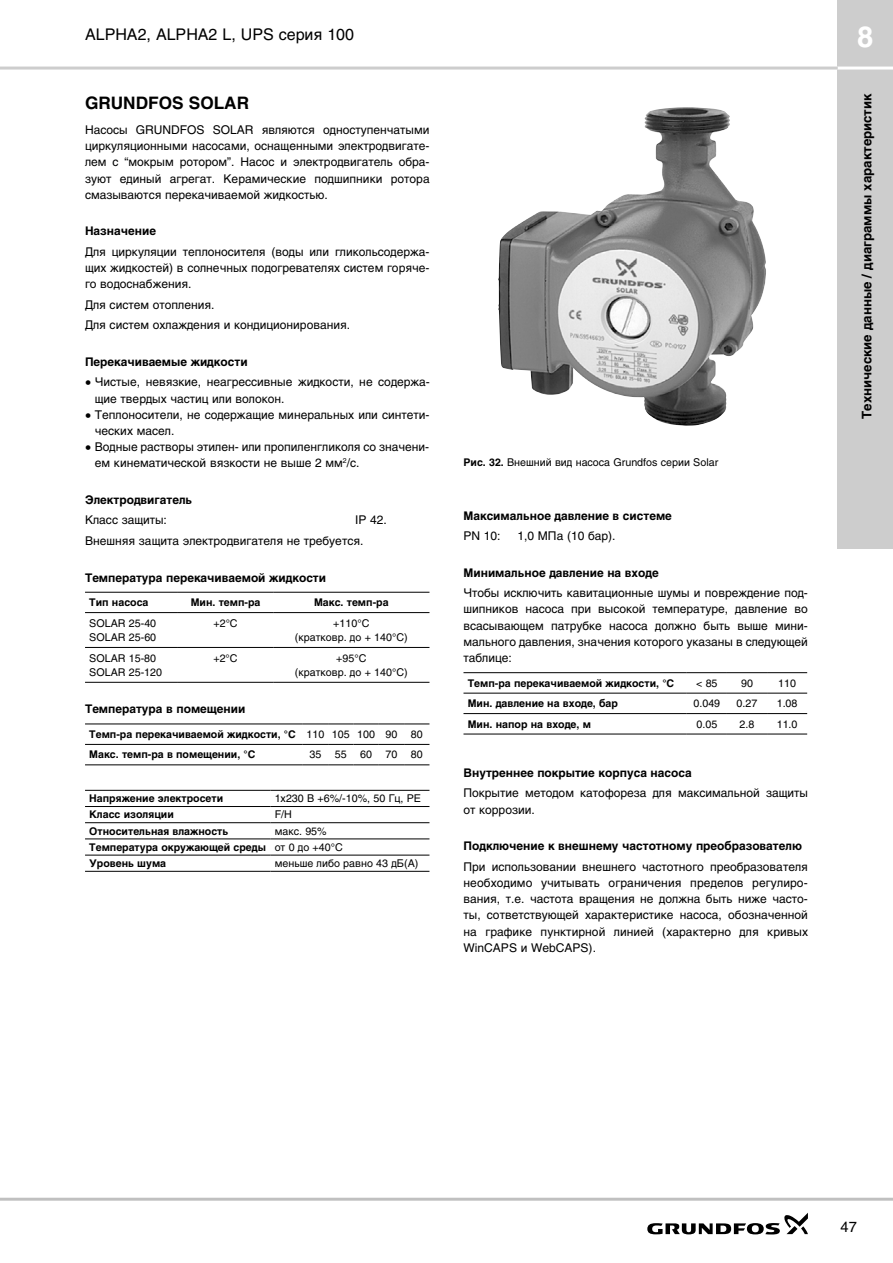
<style>
.page{position:relative;width:893px;height:1263px;background:#fff}
.page>*{position:absolute;margin:0;border:0;box-sizing:border-box;transform-origin:0 0}
.t1{font:700 33px "Helvetica C";color:#fff}
.t2{font:700 19.5px "Helvetica C";color:#000}
.t3{font:18px "Helvetica C";color:#000}
.t4{font:16.5px "Helvetica C";color:#000}
.t5{font:700 15px "Helvetica C";color:#000}
.t6{font:13.5px/16.2px "Helvetica C";color:#000}
.t7{font:700 13.5px "Helvetica C";color:#000}
.t8{font:700 12px/16.2px "Helvetica C";color:#000}
.t9{font:12px/14.4px "Helvetica C";color:#000}
.s1{font-family:"Tahoma"}
.s2{font-weight:400}
.s3{font-weight:700}
</style>
<div class="page">
<div style="left:838px;top:0;width:55px;height:549px;background:#cdcdcd"></div>
<hr style="left:0;top:67px;width:893px;height:3px;background:#fff">
<hr style="left:0;top:1198px;width:893px;height:3px;background:#000">
<hr style="left:0;top:67px;width:838px;height:3px;background:#cdcdcd">
<svg style="left:647px;top:1213px;width:161px;height:21px"></svg>
<hr style="left:85px;top:592px;width:93px;height:1px;background:#000">
<hr style="left:178px;top:592px;width:95px;height:1px;background:#000">
<hr style="left:273px;top:592px;width:156px;height:1px;background:#000">
<hr style="left:85px;top:612px;width:93px;height:1px;background:#000">
<hr style="left:178px;top:612px;width:95px;height:1px;background:#000">
<hr style="left:273px;top:612px;width:156px;height:1px;background:#000">
<hr style="left:85px;top:647px;width:93px;height:1px;background:#000">
<hr style="left:178px;top:647px;width:95px;height:1px;background:#000">
<hr style="left:273px;top:647px;width:156px;height:1px;background:#000">
<hr style="left:85px;top:682px;width:93px;height:1px;background:#000">
<hr style="left:178px;top:682px;width:95px;height:1px;background:#000">
<hr style="left:273px;top:682px;width:156px;height:1px;background:#000">
<hr style="left:85px;top:723px;width:218px;height:1px;background:#000">
<svg style="left:303px;top:723px;width:126px;height:1px"></svg>
<hr style="left:85px;top:744px;width:218px;height:1px;background:#000">
<svg style="left:303px;top:744px;width:126px;height:1px"></svg>
<hr style="left:85px;top:764px;width:218px;height:1px;background:#000">
<svg style="left:303px;top:764px;width:126px;height:1px"></svg>
<hr style="left:85px;top:790px;width:185px;height:1px;background:#000">
<hr style="left:270px;top:790px;width:159px;height:1px;background:#000">
<hr style="left:85px;top:806px;width:185px;height:1px;background:#000">
<hr style="left:270px;top:806px;width:159px;height:1px;background:#000">
<hr style="left:85px;top:822px;width:185px;height:1px;background:#000">
<hr style="left:270px;top:822px;width:159px;height:1px;background:#000">
<hr style="left:85px;top:838px;width:185px;height:1px;background:#000">
<hr style="left:270px;top:838px;width:159px;height:1px;background:#000">
<hr style="left:85px;top:855px;width:185px;height:1px;background:#000">
<hr style="left:270px;top:855px;width:159px;height:1px;background:#000">
<hr style="left:85px;top:871px;width:185px;height:1px;background:#000">
<hr style="left:270px;top:871px;width:159px;height:1px;background:#000">
<hr style="left:463px;top:672px;width:224px;height:1px;background:#000">
<hr style="left:687px;top:672px;width:40px;height:1px;background:#000">
<hr style="left:727px;top:672px;width:40px;height:1px;background:#000">
<hr style="left:767px;top:672px;width:40px;height:1px;background:#000">
<hr style="left:463px;top:693px;width:224px;height:1px;background:#000">
<hr style="left:687px;top:693px;width:40px;height:1px;background:#000">
<hr style="left:727px;top:693px;width:40px;height:1px;background:#000">
<hr style="left:767px;top:693px;width:40px;height:1px;background:#000">
<hr style="left:463px;top:713px;width:224px;height:1px;background:#000">
<hr style="left:687px;top:713px;width:40px;height:1px;background:#000">
<hr style="left:727px;top:713px;width:40px;height:1px;background:#000">
<hr style="left:767px;top:713px;width:40px;height:1px;background:#000">
<hr style="left:463px;top:734px;width:224px;height:1px;background:#000">
<hr style="left:687px;top:734px;width:40px;height:1px;background:#000">
<hr style="left:727px;top:734px;width:40px;height:1px;background:#000">
<hr style="left:767px;top:734px;width:40px;height:1px;background:#000">
<img style="left:498px;top:107px;width:268px;height:319px">
<h3 class="t3" style="left:85px;top:26px;width:271px">ALPHA2, ALPHA2 L, UPS серия 100</h3>
<h2 class="t2" style="left:85px;top:94px;width:166px">GRUNDFOS SOLAR</h2>
<p class="t6" style="left:85px;top:122px;width:346px;text-align:justify">Насосы GRUNDFOS SOLAR являются одноступенчатыми циркуляционными насосами, оснащенными электродвигате&shy;лем с “мокрым ротором”. Насос и электродвигатель обра&shy;зуют единый агрегат. Керамические подшипники ротора смазываются перекачиваемой жидкостью.</p>
<p class="t7" style="left:85px;top:225px;width:72px">Назначение</p>
<p class="t6" style="left:85px;top:244px;width:346px;text-align:justify">Для циркуляции теплоносителя (воды или гликольсодержа&shy;щих жидкостей) в солнечных подогревателях систем горяче&shy;го водоснабжения.</p>
<p class="t6" style="left:85px;top:294px;width:267px;line-height:20.4px">Для систем отопления.<br>Для систем охлаждения и кондиционирования.</p>
<p class="t7" style="left:85px;top:355px;width:164px">Перекачиваемые жидкости</p>
<p class="t6" style="left:95px;top:374px;width:337px;text-indent:-10px"><span class="s1">•</span> Чистые, невязкие, неагрессивные жидкости, не содержа&shy;щие твердых частиц или волокон.</p>
<p class="t6" style="left:95px;top:407px;width:336px;text-indent:-10px"><span class="s1">•</span> Теплоносители, не содержащие минеральных или синтети&shy;ческих масел.</p>
<p class="t6" style="left:95px;top:439px;width:336px;text-indent:-10px"><span class="s1">•</span> Водные растворы этилен- или пропиленгликоля со значени&shy;ем кинематической вязкости не выше 2 мм<sup>2</sup>/с.</p>
<p class="t7" style="left:85px;top:493px;width:109px">Электродвигатель</p>
<p class="t6" style="left:85px;top:512px;width:83px">Класс защиты:</p>
<p class="t6" style="left:85px;top:510px;width:303px;line-height:20.4px;text-indent:270px">IP 42.<br>Внешняя защита электродвигателя не требуется.</p>
<p class="t7" style="left:85px;top:571px;width:243px">Температура перекачиваемой жидкости</p>
<p class="t8" style="left:89px;top:594px;width:61px">Тип насоса</p>
<p class="t8" style="left:191px;top:594px;width:71px">Мин. темп-ра</p>
<p class="t8" style="left:314px;top:594px;width:76px">Макс. темп-ра</p>
<p class="t9" style="left:89px;top:616px;width:68px">SOLAR 25-40<br>SOLAR 25-60</p>
<p class="t9" style="left:213px;top:616px;width:26px">+2°C</p>
<p class="t9" style="left:295px;top:616px;width:114px;text-align:center">+110°C<br>(кратковр. до + 140°С)</p>
<p class="t9" style="left:89px;top:651px;width:74px">SOLAR 15-80<br>SOLAR 25-120</p>
<p class="t9" style="left:213px;top:651px;width:26px">+2°C</p>
<p class="t9" style="left:295px;top:651px;width:114px;text-align:center">+95°C<br>(кратковр. до + 140°С)</p>
<p class="t7" style="left:85px;top:702px;width:162px">Температура в помещении</p>
<p class="t8" style="left:89px;top:724px;width:335px;line-height:20.4px">Темп-ра перекачиваемой жидкости, °С <span class="s2">110 105 100 90 80<br></span>Макс. темп-ра в помещении, °С</p>
<p class="t9" style="left:309px;top:748px;width:115px">35 55 60 70 80</p>
<p class="t8" style="left:89px;top:790px;width:135px">Напряжение электросети</p>
<p class="t9" style="left:275px;top:791px;width:148px">1х230 В +6%/-10%, 50 Гц, PE</p>
<p class="t8" style="left:89px;top:806px;width:86px">Класс изоляции</p>
<p class="t9" style="left:275px;top:808px;width:19px">F/H</p>
<p class="t8" style="left:89px;top:823px;width:141px">Относительная влажность</p>
<p class="t8" style="left:89px;top:823px;width:255px;text-indent:185px"><span class="s2">макс. 95%<br></span>Температура окружающей среды <span class="s2">от 0 до +40°С<br></span>Уровень шума</p>
<p class="t9" style="left:275px;top:856px;width:145px">меньше либо равно 43 дБ(А)</p>
<p class="t9" style="left:463px;top:455px;width:256px"><span class="s3">Рис. 32.</span> Внешний вид насоса Grundfos серии Solar</p>
<p class="t7" style="left:463px;top:509px;width:210px">Максимальное давление в системе</p>
<p class="t6" style="left:463px;top:528px;width:154px">PN 10: 1,0 МПа (10 бар).</p>
<p class="t7" style="left:463px;top:566px;width:197px">Минимальное давление на входе</p>
<p class="t6" style="left:463px;top:585px;width:346px;text-align:justify">Чтобы исключить кавитационные шумы и повреждение под&shy;шипников насоса при высокой температуре, давление во всасывающем патрубке насоса должно быть выше мини&shy;мального давления, значения которого указаны в следующей таблице:</p>
<p class="t8" style="left:468px;top:675px;width:208px">Темп-ра перекачиваемой жидкости, °С</p>
<p class="t9" style="left:696px;top:676px;width:23px">&lt; 85</p>
<p class="t9" style="left:741px;top:676px;width:13px">90</p>
<p class="t9" style="left:778px;top:676px;width:19px">110</p>
<p class="t8" style="left:468px;top:695px;width:152px">Мин. давление на входе, бар</p>
<p class="t9" style="left:693px;top:696px;width:28px">0.049</p>
<p class="t9" style="left:737px;top:696px;width:22px">0.27</p>
<p class="t9" style="left:777px;top:696px;width:22px">1.08</p>
<p class="t8" style="left:468px;top:716px;width:125px">Мин. напор на входе, м</p>
<p class="t9" style="left:696px;top:717px;width:22px">0.05</p>
<p class="t9" style="left:739px;top:717px;width:16px">2.8</p>
<p class="t9" style="left:777px;top:717px;width:22px">11.0</p>
<p class="t7" style="left:463px;top:766px;width:230px">Внутреннее покрытие корпуса насоса</p>
<p class="t6" style="left:463px;top:785px;width:346px">Покрытие методом катофореза для максимальной защиты от коррозии.</p>
<p class="t7" style="left:463px;top:839px;width:340px">Подключение к внешнему частотному преобразователю</p>
<p class="t6" style="left:463px;top:858px;width:346px;text-align:justify">При использовании внешнего частотного преобразователя необходимо учитывать ограничения пределов регулиро&shy;вания, т.е. частота вращения не должна быть ниже часто&shy;ты, сответствующей характеристике насоса, обозначенной на графике пунктирной линией (характерно для кривых WinCAPS и WebCAPS).</p>
<h1 class="t1" style="left:857px;top:21px;width:18px">8</h1>
<p class="t5" style="left:859px;top:419px;width:327px;rotate:-90deg">Технические данные / диаграммы характеристик</p>
<p class="t4" style="left:840px;top:1219px;width:18px">47</p>
</div>
